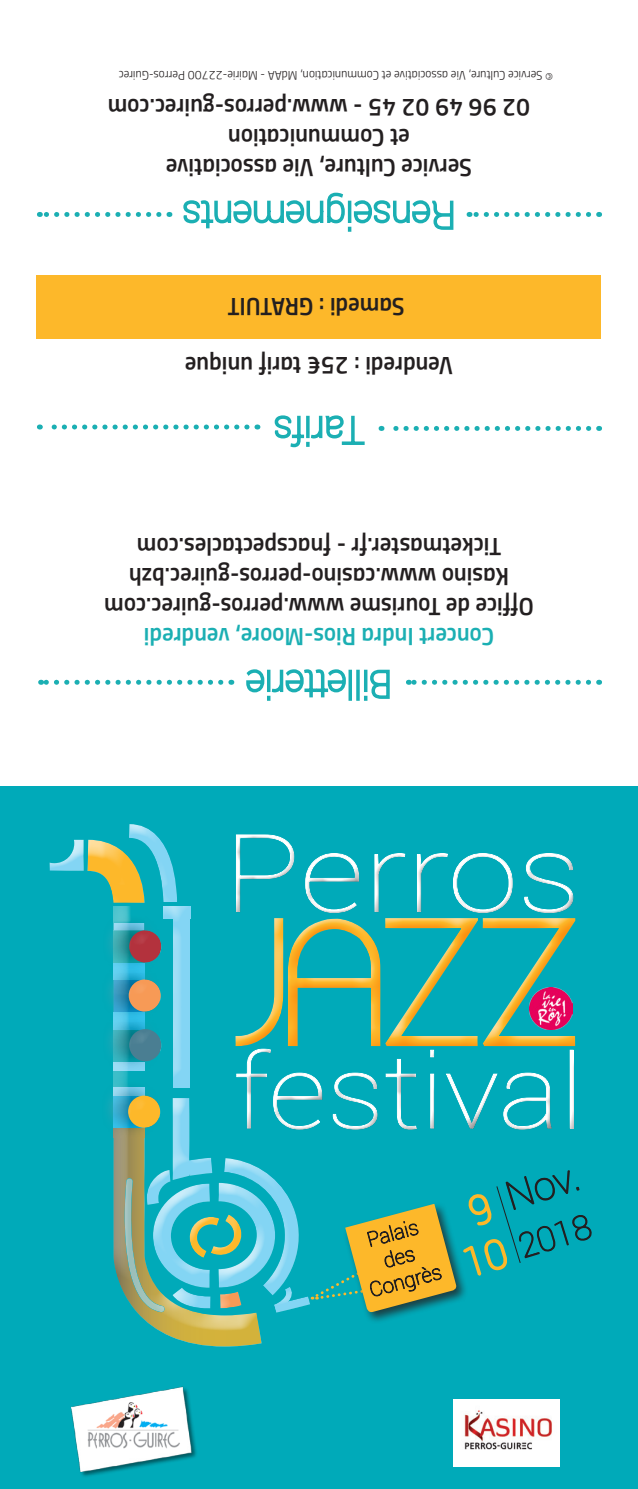
<style>
.page{position:relative;width:638px;height:1489px;background:#fff}
.page>*{position:absolute;margin:0;border:0;box-sizing:border-box;transform-origin:0 0}
.t1{font:148.25px "Steiner";color:#fdb82a;scale:.91 1}
.t2{font:100 107.75px "Roboto";color:#fff;scale:1.18 1}
.t3{font:100 102.5px "Roboto";color:#fff;scale:1.13 1}
.t4{font:25px "Titillium Semibold Upright";color:#231f20}
.t5{font:25px "Titillium Semibold Upright";color:#1bafb3}
.t6{font:12.5px "Titillium Light Upright";color:#231f20}
</style>
<div class="page">
<div style="left:0;top:786px;width:638px;height:702px;background:#00aab9"></div>
<svg style="left:274px;top:415px;width:91px;height:33px"></svg>
<svg style="left:183px;top:192px;width:271px;height:40px"></svg>
<svg style="left:364px;top:669px;width:26px;height:31px"></svg>
<div style="left:356px;top:669px;width:4px;height:31px;border:2px solid #1bafb3"></div>
<div style="left:348px;top:669px;width:4px;height:31px;border:2px solid #1bafb3"></div>
<svg style="left:246px;top:669px;width:100px;height:31px"></svg>
<svg style="left:408px;top:679px;width:180px;height:5px"></svg>
<svg style="left:41px;top:679px;width:180px;height:5px"></svg>
<svg style="left:469px;top:212px;width:119px;height:5px"></svg>
<svg style="left:39px;top:212px;width:120px;height:5px"></svg>
<svg style="left:381px;top:426px;width:208px;height:5px"></svg>
<svg style="left:39px;top:424px;width:208px;height:5px"></svg>
<div style="left:37px;top:275px;width:564px;height:64px;background:#fdb82a"></div>
<img style="left:454px;top:1399px;width:105px;height:67px">
<img style="left:71px;top:1386px;width:126px;height:91px">
<svg style="left:50px;top:824px;width:542px;height:522px"></svg>
<p class="t6" style="left:553px;top:85px;width:436px;rotate:-180deg">© Service Culture, Vie associative et Communication, MdAA - Mairie-22700 Perros-Guirec</p>
<p class="t4" style="left:530px;top:127px;width:424px;rotate:-180deg">02 96 49 02 45 - www.perros-guirec.com</p>
<p class="t4" style="left:410px;top:157px;width:183px;rotate:-180deg">et Communication</p>
<p class="t4" style="left:472px;top:187px;width:307px;rotate:-180deg">Service Culture, Vie associative</p>
<p class="t4" style="left:404px;top:326px;width:178px;rotate:-180deg">Samedi : GRATUIT</p>
<p class="t4" style="left:453px;top:385px;width:269px;rotate:-180deg">Vendredi : 25€ tarif unique</p>
<p class="t4" style="left:501px;top:566px;width:365px;rotate:-180deg">Ticketmaster.fr - fnacspectacles.com</p>
<p class="t4" style="left:509px;top:596px;width:382px;rotate:-180deg">Kasino www.casino-perros-guirec.bzh</p>
<p class="t4" style="left:534px;top:626px;width:431px;rotate:-180deg">Office de Tourisme www.perros-guirec.com</p>
<p class="t5" style="left:494px;top:656px;width:352px;rotate:-180deg">Concert Indra Rios-Moore, vendredi</p>
<h2 class="t2" style="left:224px;top:798px;width:304px">Perros</h2>
<h1 class="t1" style="left:233px;top:919px;width:380px">JAZZ</h1>
<h3 class="t3" style="left:233px;top:1020px;width:312px">festival</h3>
</div>
